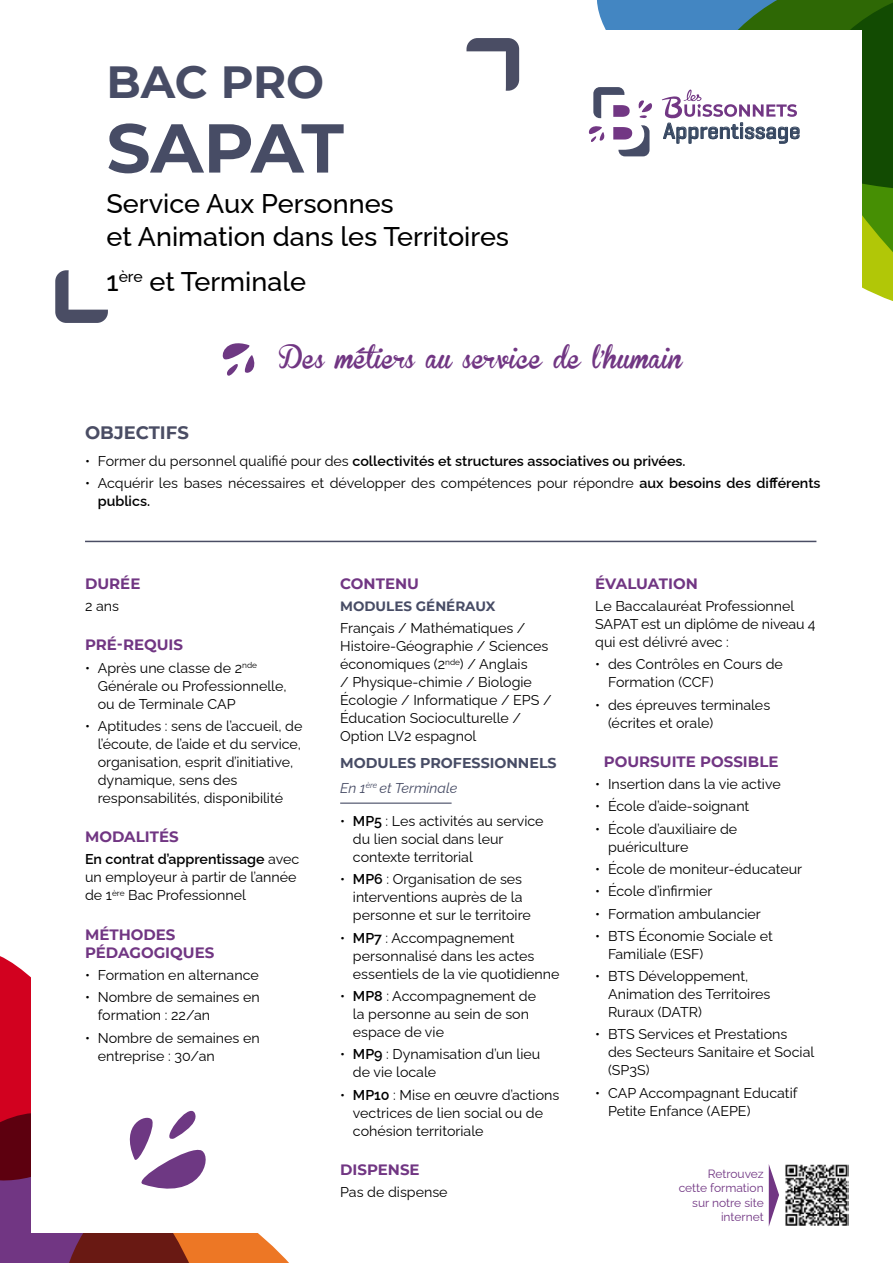
<style>
.page{position:relative;width:893px;height:1263px;background:#fff}
.page>*{position:absolute;margin:0;border:0;box-sizing:border-box;transform-origin:0 0}
.t1{font:700 69px "Montserrat";letter-spacing:-.02em;color:#474c65}
.t2{font:700 45px "Montserrat";letter-spacing:-.005em;color:#474c65}
.t3{font:500 27px/32.4px "Raleway";color:#000}
.t4{font:500 22.65px "Geogrotesque";color:#354660}
.t5{font:22.5px "Brannboll Fet";color:#713683}
.t6{font:700 18px "Montserrat";color:#4a4d64}
.t7{font:700 15px/18px "Montserrat";color:#713683}
.t8{font:14.25px/18px "Raleway";color:#000}
.t9{font:600 14.25px "Raleway";color:#000}
.t10{font:700 14.25px "Montserrat";color:#474c65}
.t11{font:italic 14.25px "Raleway";color:#474c65}
.t12{font:700 13.5px "Montserrat";color:#474c65}
.t13{font:12px/14.4px "Raleway";color:#713683;text-align:right}
.s1{font-weight:400}
.s2{font-weight:600}
</style>
<div class="page">
<svg style="left:597px;top:0;width:52px;height:30px;background:#4e8dc5"></svg>
<div style="left:649px;top:0;width:105px;height:30px;background:#4386c2"></div>
<svg style="left:754px;top:0;width:139px;height:301px;background:#3b700a"></svg>
<div style="left:31px;top:30px;width:831px;height:1203px;background:#fff"></div>
<hr style="left:340px;top:802px;width:112px;height:2px;background:#474c65">
<svg style="left:55px;top:270px;width:53px;height:53px"></svg>
<svg style="left:466px;top:38px;width:53px;height:53px"></svg>
<svg style="left:662px;top:90px;width:138px;height:54px"></svg>
<svg style="left:588px;top:87px;width:64px;height:69px"></svg>
<img style="left:785px;top:1164px;width:63px;height:62px">
<svg style="left:769px;top:1165px;width:10px;height:61px"></svg>
<svg style="left:0;top:956px;width:289px;height:307px"></svg>
<svg style="left:222px;top:343px;width:33px;height:33px"></svg>
<hr style="left:85px;top:541px;width:731px;height:1px;background:#4a4d64">
<h2 class="t2" style="left:107px;top:49px;width:219px">BAC PRO</h2>
<h1 class="t1" style="left:107px;top:98px;width:239px">SAPAT</h1>
<h3 class="t3" style="left:107px;top:185px;width:404px">Service Aux Personnes<br>et Animation dans les Territoires</h3>
<h3 class="t3" style="left:107px;top:262px;width:201px">1<sup>ère</sup> et Terminale</h3>
<h3 class="t4" style="left:663px;top:117px;width:139px">Apprentissage</h3>
<h3 class="t5" style="left:279px;top:346px;width:406px">Des métiers au service de l’humain</h3>
<p class="t6" style="left:85px;top:420px;width:105px">OBJECTIFS</p>
<p class="t9" style="left:85px;top:450px;width:602px"><span class="s1">• Former du personnel qualifié pour des</span> collectivités et structures associatives ou privées.</p>
<p class="t8" style="left:98px;top:473px;width:724px;text-indent:-13px">• Acquérir les bases nécessaires et développer des compétences pour répondre <span class="s2">aux besoins des différents publics.</span></p>
<p class="t7" style="left:85px;top:574px;width:57px">DURÉE</p>
<p class="t8" style="left:85px;top:595px;width:36px">2 ans</p>
<p class="t7" style="left:85px;top:635px;width:100px">PRÉ-REQUIS</p>
<p class="t8" style="left:98px;top:657px;width:190px;text-indent:-13px">• Après une classe de 2<sup>nde<br></sup>Générale ou Professionnelle, ou de Terminale CAP</p>
<p class="t8" style="left:98px;top:715px;width:206px;text-indent:-13px">• Aptitudes : sens de l’accueil, de l’écoute, de l’aide et du service, organisation, esprit d’initiative, dynamique, sens des responsabilités, disponibilité</p>
<p class="t7" style="left:85px;top:827px;width:95px">MODALITÉS</p>
<p class="t8" style="left:85px;top:849px;width:216px"><span class="s2">En contrat d’apprentissage</span> avec un employeur à partir de l’année de 1<sup>ère</sup> Bac Professionnel</p>
<p class="t7" style="left:85px;top:925px;width:131px">MÉTHODES<br>PÉDAGOGIQUES</p>
<p class="t8" style="left:85px;top:964px;width:175px">• Formation en alternance</p>
<p class="t8" style="left:98px;top:987px;width:163px;text-indent:-13px">• Nombre de semaines en formation : 22/an</p>
<p class="t8" style="left:98px;top:1027px;width:163px;text-indent:-13px">• Nombre de semaines en entreprise : 30/an</p>
<p class="t7" style="left:340px;top:574px;width:80px">CONTENU</p>
<p class="t12" style="left:340px;top:597px;width:157px">MODULES GÉNÉRAUX</p>
<p class="t8" style="left:340px;top:618px;width:213px">Français / Mathématiques /<br>Histoire-Géographie / Sciences économiques (2<sup>nde</sup>) / Anglais<br>/ Physique-chimie / Biologie<br>Écologie / Informatique / EPS /<br>Éducation Socioculturelle /<br>Option LV2 espagnol</p>
<p class="t10" style="left:340px;top:753px;width:218px">MODULES PROFESSIONNELS</p>
<p class="t11" style="left:340px;top:777px;width:119px">En 1<sup>ère</sup> et Terminale</p>
<p class="t8" style="left:353px;top:810px;width:192px;text-indent:-13px">• <span class="s2">MP5</span> : Les activités au service du lien social dans leur contexte territorial</p>
<p class="t8" style="left:353px;top:869px;width:179px;text-indent:-13px">• <span class="s2">MP6</span> : Organisation de ses interventions auprès de la personne et sur le territoire</p>
<p class="t8" style="left:353px;top:927px;width:208px;text-indent:-13px">• <span class="s2">MP7</span> : Accompagnement personnalisé dans les actes essentiels de la vie quotidienne</p>
<p class="t8" style="left:353px;top:985px;width:185px;text-indent:-13px">• <span class="s2">MP8</span> : Accompagnement de la personne au sein de son espace de vie</p>
<p class="t8" style="left:353px;top:1044px;width:189px;text-indent:-13px">• <span class="s2">MP9</span> : Dynamisation d’un lieu de vie locale</p>
<p class="t8" style="left:353px;top:1084px;width:208px;text-indent:-13px">• <span class="s2">MP10</span> : Mise en œuvre d’actions vectrices de lien social ou de cohésion territoriale</p>
<p class="t7" style="left:340px;top:1160px;width:81px">DISPENSE</p>
<p class="t8" style="left:340px;top:1181px;width:109px">Pas de dispense</p>
<p class="t7" style="left:595px;top:574px;width:104px">ÉVALUATION</p>
<p class="t8" style="left:595px;top:595px;width:222px">Le Baccalauréat Professionnel<br>SAPAT est un diplôme de niveau 4 qui est délivré avec :</p>
<p class="t8" style="left:608px;top:654px;width:176px;text-indent:-13px">• des Contrôles en Cours de<br>Formation (CCF)</p>
<p class="t8" style="left:608px;top:694px;width:164px;text-indent:-13px">• des épreuves terminales (écrites et orale)</p>
<p class="t7" style="left:604px;top:752px;width:176px">POURSUITE POSSIBLE</p>
<p class="t8" style="left:595px;top:774px;width:187px">• Insertion dans la vie active</p>
<p class="t8" style="left:595px;top:796px;width:156px">• École d’aide-soignant</p>
<p class="t8" style="left:608px;top:818px;width:131px;text-indent:-13px">• École d’auxiliaire de puériculture</p>
<p class="t8" style="left:595px;top:858px;width:208px">• École de moniteur-éducateur</p>
<p class="t8" style="left:595px;top:881px;width:119px">• École d’infirmier</p>
<p class="t8" style="left:595px;top:903px;width:167px">• Formation ambulancier</p>
<p class="t8" style="left:608px;top:925px;width:166px;text-indent:-13px">• BTS Économie Sociale et<br>Familiale (ESF)</p>
<p class="t8" style="left:608px;top:965px;width:164px;text-indent:-13px">• BTS Développement,<br>Animation des Territoires<br>Ruraux (DATR)</p>
<p class="t8" style="left:608px;top:1024px;width:208px;text-indent:-13px">• BTS Services et Prestations des Secteurs Sanitaire et Social (SP3S)</p>
<p class="t8" style="left:608px;top:1082px;width:191px;text-indent:-13px">• CAP Accompagnant Educatif<br>Petite Enfance (AEPE)</p>
<p class="t13" style="left:679px;top:1165px;width:86px">Retrouvez cette formation sur notre site internet</p>
</div>
